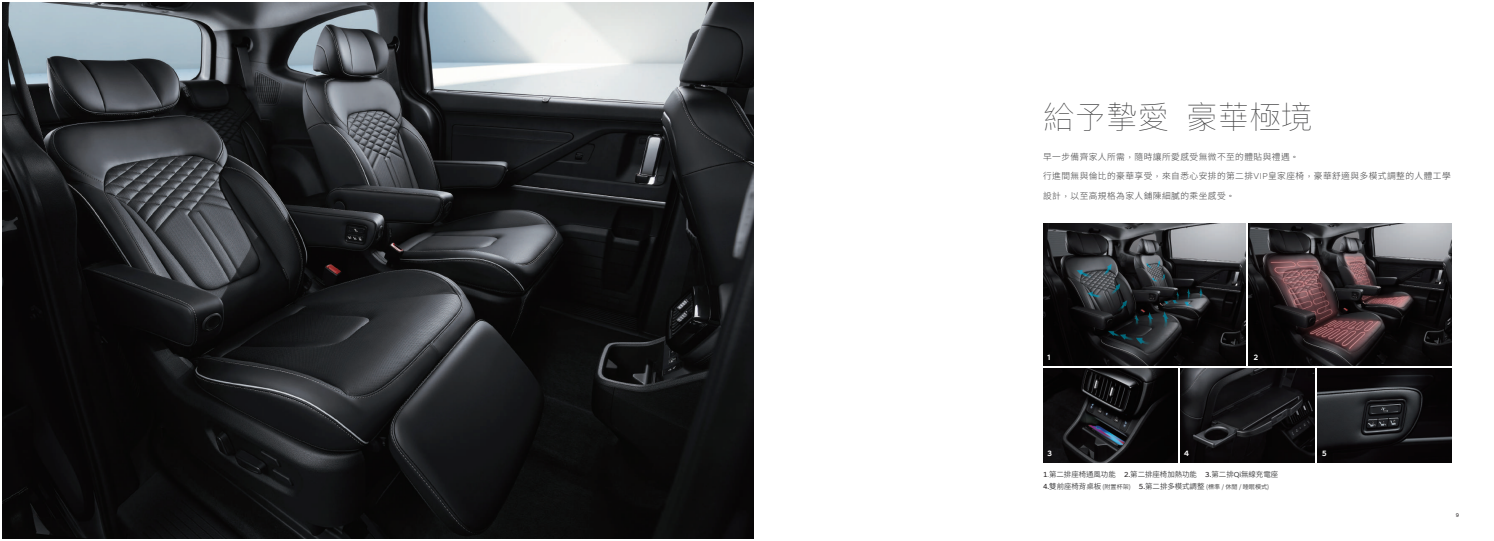
<style>
.page{position:relative;width:1494px;height:541px;background:#fff}
.page>*{position:absolute;margin:0;border:0;box-sizing:border-box;transform-origin:0 0}
.t1{font:200 31.5px "Ping Fang TC";color:#3e3e3f}
.t2{font:300 8.75px "Source Han Sans TW";letter-spacing:.05em;color:#3e3e3f}
.t3{font:500 7.88px "Hyundai Sans Head";color:#fff}
.t4{font:7.44px "Source Han Sans TW";color:#3e3e3f}
.t5{font:6.12px "Source Han Sans TW";color:#3e3e3f}
.t6{font:5.69px "Hyundai Sans Text";color:#231f20}
.s1{font-family:"Ping Fang TC"}
.s2{font-family:"Hyundai Sans Head KROTF Light";font-weight:400}
.s3{font-family:"Hyundai Sans Head Office";color:#231f20}
.s4{font-family:"Hyundai Sans Head Office";font-weight:300;color:#231f20}
.s5{font-family:"Hyundai Sans Head Office"}
.s6{font-family:"Hyundai Sans Head Office";font-size:7.44px;color:#231f20}
.s7{font-size:7.44px}
</style>
<div class="page">
<img style="left:2px;top:2px;width:751px;height:536px">
<img style="left:1043px;top:223px;width:202px;height:142px">
<img style="left:1248px;top:223px;width:203px;height:142px">
<img style="left:1180px;top:368px;width:134px;height:94px">
<img style="left:1043px;top:368px;width:134px;height:94px">
<img style="left:1317px;top:368px;width:134px;height:94px">
<h1 class="t1" style="left:1042px;top:97px;width:271px">給予摯愛 豪華極境</h1>
<p class="t2" style="left:1042px;top:152px;width:257px">早一步備齊家人所需<span class="s1">，</span>隨時讓所愛感受無微不至的體貼與禮遇<span class="s1">。</span></p>
<p class="t2" style="left:1042px;top:171px;width:409px">行進間無與倫比的豪華享受<span class="s1">，</span>來自悉心安排的第二排<span class="s2">VIP</span>皇家座椅<span class="s1">，</span>豪華舒適與多模式調整的人體工學</p>
<p class="t2" style="left:1042px;top:190px;width:193px">設計<span class="s1">，</span>以至高規格為家人鋪陳細膩的乘坐感受<span class="s1">。</span></p>
<p class="t3" style="left:1047px;top:352px;width:4px">1</p>
<p class="t3" style="left:1253px;top:352px;width:6px">2</p>
<p class="t3" style="left:1047px;top:448px;width:6px">3</p>
<p class="t3" style="left:1183px;top:448px;width:6px">4</p>
<p class="t3" style="left:1321px;top:448px;width:6px">5</p>
<p class="t4" style="left:1042px;top:470px;width:237px"><span class="s3">1</span><span class="s4">.</span>第二排座椅通風功能 <span class="s3">2.</span>第二排座椅加熱功能 <span class="s3">3.</span>第二排<span class="s5">Qi</span>無線充電座</p>
<p class="t5" style="left:1042px;top:483px;width:228px"><span class="s6">4.</span><span class="s7">雙前座椅背桌板</span> (附置杯架) <span class="s6">5.</span><span class="s7">第二排多模式調整</span> (標準 / 休閒 / 睡眠模式)</p>
<p class="t6" style="left:1455px;top:511px;width:5px">9</p>
</div>
